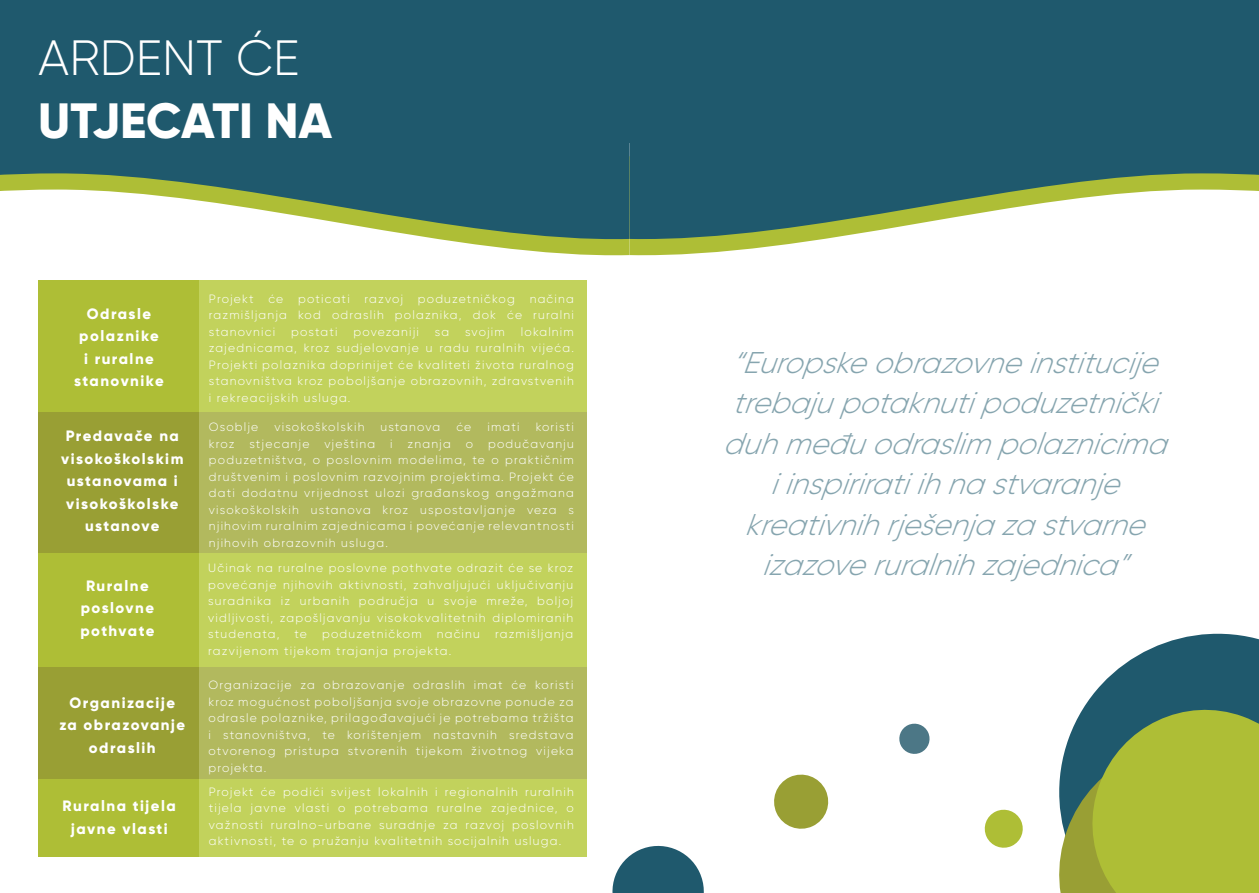
<style>
.page{position:relative;width:1259px;height:893px;background:#fff}
.page>*{position:absolute;margin:0;border:0;box-sizing:border-box;transform-origin:0 0}
.t1{font:800 49.5px "Gilroy";letter-spacing:-.005em;color:#fff}
.t2{font:300 49.5px "Gilroy";color:#fff}
.t3{font:italic 300 30px/40.5px "Gilroy";color:#86a5af;text-align:center}
.t4{font:800 15px/22.5px "Gilroy";letter-spacing:.1em;color:#fff;text-align:center}
.t5{font:300 12px/16.5px "Gilroy";letter-spacing:.1em;color:#fff;text-align:justify}
.t6{font:300 12px "Gilroy";letter-spacing:.08em;color:#fff}
</style>
<div class="page">
<svg style="left:629px;top:242px;width:174px;height:14px;fill:#aebe36"></svg>
<svg style="left:629px;top:143px;width:630px;height:99px;fill:#1f596d"></svg>
<svg style="left:466px;top:243px;width:163px;height:13px;fill:#aebe36"></svg>
<svg style="left:0;top:143px;width:629px;height:100px;fill:#1f596d"></svg>
<div style="left:0;top:1px;width:1259px;height:142px;background:#1f596d"></div>
<div style="left:0;top:0;width:1259px;height:132px;background:#1f596d"></div>
<div style="left:38px;top:280px;width:162px;height:132px;background:#aebe36"></div>
<div style="left:200px;top:280px;width:387px;height:132px;background:#c2d25c"></div>
<div style="left:38px;top:412px;width:162px;height:142px;background:#999f34"></div>
<div style="left:200px;top:412px;width:387px;height:142px;background:#b2b95e"></div>
<div style="left:38px;top:554px;width:162px;height:113px;background:#aebe36"></div>
<div style="left:200px;top:554px;width:387px;height:113px;background:#c2d25c"></div>
<div style="left:38px;top:667px;width:161px;height:113px;background:#999f34"></div>
<div style="left:199px;top:667px;width:388px;height:113px;background:#b2b95e"></div>
<div style="left:39px;top:780px;width:161px;height:77px;background:#aebe36"></div>
<div style="left:200px;top:780px;width:387px;height:77px;background:#c2d25c"></div>
<svg style="left:1092px;top:633px;width:167px;height:62px;fill:#1f596d"></svg>
<svg style="left:1059px;top:695px;width:200px;height:198px;background:#91a847"></svg>
<svg style="left:899px;top:723px;width:31px;height:31px"></svg>
<svg style="left:774px;top:774px;width:55px;height:55px"></svg>
<svg style="left:984px;top:809px;width:39px;height:39px"></svg>
<svg style="left:612px;top:845px;width:92px;height:48px"></svg>
<h1 class="t2" style="left:38px;top:28px;width:263px">ARDENT ĆE</h1>
<h1 class="t1" style="left:38px;top:90px;width:295px">UTJECATI NA</h1>
<p class="t4" style="left:74px;top:302px;width:91px">Odrasle polaznike<br>i ruralne stanovnike</p>
<p class="t4" style="left:61px;top:424px;width:124px">Predavače na visokoškolskim ustanovama i visokoškolske ustanove</p>
<p class="t4" style="left:80px;top:574px;width:76px">Ruralne poslovne pothvate</p>
<p class="t4" style="left:59px;top:691px;width:127px">Organizacije za obrazovanje odraslih</p>
<p class="t4" style="left:63px;top:795px;width:115px">Ruralna tijela javne vlasti</p>
<p class="t5" style="left:209px;top:290px;width:366px">Projekt će poticati razvoj poduzetničkog načina razmišljanja kod odraslih polaznika, dok će ruralni stanovnici</p>
<p class="t5" style="left:209px;top:323px;width:366px;text-indent:312px">lokalnim zajednicama, kroz sudjelovanje u radu ruralnih vijeća.<br>Projekti polaznika doprinijet će kvaliteti života ruralnog stanovništva kroz poboljšanje obrazovnih, zdravstvenih i rekreacijskih usluga.</p>
<p class="t5" style="left:291px;top:323px;width:48px">postati</p>
<p class="t5" style="left:353px;top:323px;width:67px">povezaniji</p>
<p class="t5" style="left:435px;top:323px;width:16px">sa</p>
<p class="t5" style="left:465px;top:323px;width:41px">svojim</p>
<p class="t5" style="left:209px;top:419px;width:51px">Osoblje</p>
<p class="t5" style="left:274px;top:419px;width:92px">visokoškolskih</p>
<p class="t6" style="left:380px;top:420px;width:61px">ustanova</p>
<p class="t5" style="left:456px;top:419px;width:16px">će</p>
<p class="t5" style="left:487px;top:419px;width:34px">imati</p>
<p class="t5" style="left:209px;top:419px;width:366px;text-indent:327px">koristi kroz stjecanje vještina i znanja o podučavanju poduzetništva, o poslovnim modelima, te o praktičnim društvenim i poslovnim razvojnim projektima. Projekt će dati dodatnu vrijednost ulozi građanskog angažmana visokoškolskih ustanova kroz uspostavljanje veza s njihovim ruralnim zajednicama i povećanje relevantnosti njihovih obrazovnih usluga.</p>
<p class="t5" style="left:208px;top:560px;width:366px">Učinak na ruralne poslovne pothvate odrazit će se kroz povećanje njihovih aktivnosti, zahvaljujući uključivanju suradnika iz urbanih područja u svoje mreže, boljoj vidljivosti, zapošljavanju visokokvalitetnih diplomiranih studenata,</p>
<p class="t5" style="left:295px;top:626px;width:14px">te</p>
<p class="t5" style="left:322px;top:626px;width:101px">poduzetničkom</p>
<p class="t5" style="left:437px;top:626px;width:45px">načinu</p>
<p class="t5" style="left:495px;top:626px;width:80px">razmišljanja</p>
<p class="t5" style="left:208px;top:642px;width:244px">razvijenom tijekom trajanja projekta.</p>
<p class="t5" style="left:208px;top:677px;width:366px">Organizacije za obrazovanje odraslih imat će koristi kroz mogućnost poboljšanja svoje obrazovne ponude za odrasle polaznike, prilagođavajući je potrebama tržišta i stanovništva, te korištenjem nastavnih sredstava otvorenog pristupa stvorenih tijekom životnog vijeka projekta.</p>
<p class="t5" style="left:209px;top:783px;width:366px">Projekt će podići svijest lokalnih i regionalnih ruralnih tijela javne vlasti o potrebama ruralne zajednice, o važnosti ruralno-urbane suradnje za razvoj poslovnih aktivnosti, te o pružanju kvalitetnih socijalnih usluga.</p>
<h2 class="t3" style="left:723px;top:342px;width:457px">“Europskeobrazovneinstitucije trebajupotaknutipoduzetnički duhmeđuodraslim polaznicima iinspiriratiihnastvaranje kreativnihrješenjazastvarne izazoveruralnihzajednica”</h2>
</div>
